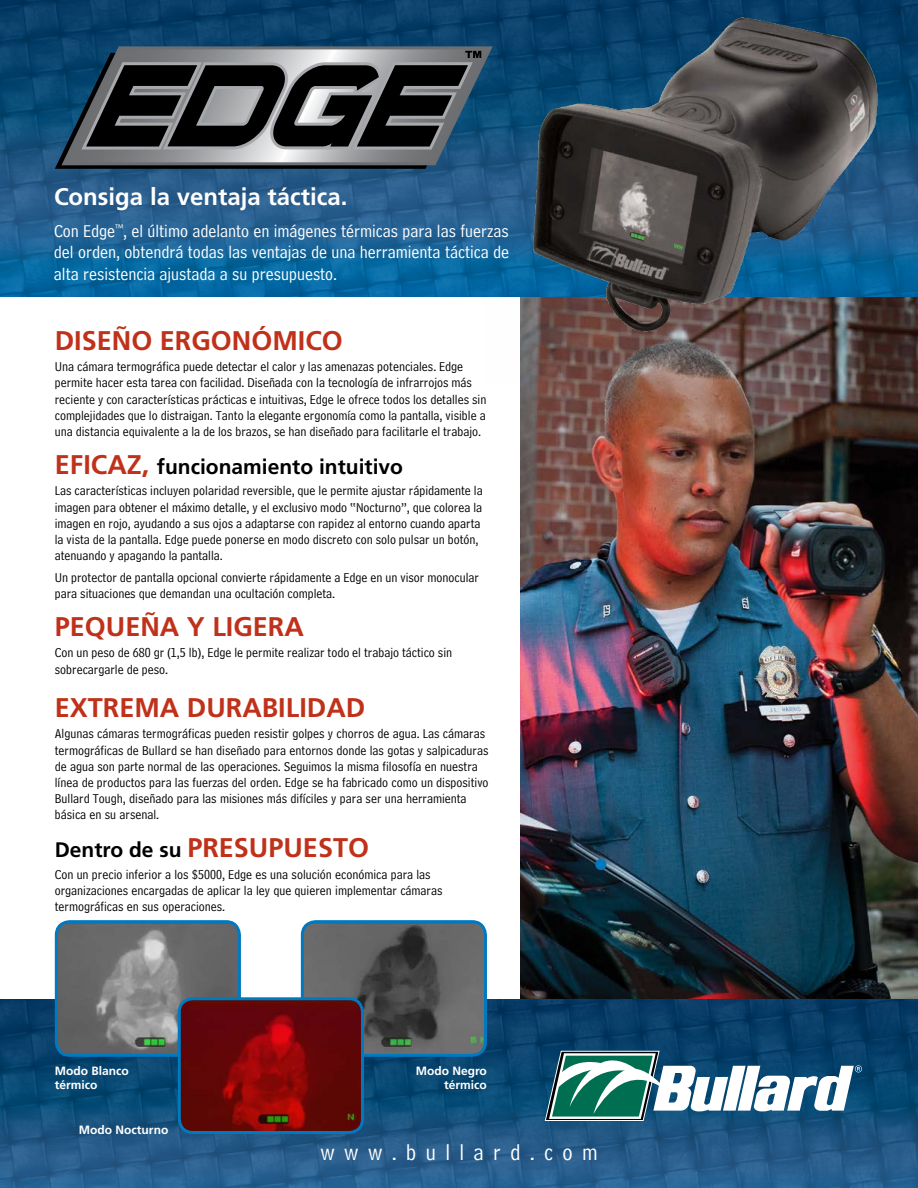
<style>
.page{position:relative;width:918px;height:1188px;background:#fff}
.page>*{position:absolute;margin:0;border:0;box-sizing:border-box;transform-origin:0 0}
.t1{font:700 27px "Frutiger";color:#c0311a}
.t2{font:700 24px "Frutiger";color:#fff}
.t3{font:23.25px "Bell Centennial Address";letter-spacing:.4em;color:#fff}
.t4{font:700 21px "Frutiger";color:#000}
.t5{font:18px/21.6px "Bell Centennial Address";color:#fff;text-align:justify}
.t6{font:13.5px/16.2px "Bell Centennial Address";color:#000}
.t7{font:700 12px/14.4px "Frutiger";color:#fff}
.s1{font-size:27px;color:#c0311a}
.s2{font-size:21px;color:#000}
</style>
<div class="page">
<img style="left:521px;top:297px;width:397px;height:702px">
<img style="left:0;top:999px;width:918px;height:189px">
<img style="left:0;top:0;width:918px;height:297px">
<svg style="left:545px;top:1051px;width:317px;height:70px"></svg>
<div style="left:301px;top:920px;width:186px;height:137px;border:3px solid #0079c1;border-radius:13px"></div>
<img style="left:483px;top:0;width:434px;height:383px">
<svg style="left:59px;top:45px;width:436px;height:123px;background:#496274"></svg>
<svg style="left:78px;top:51px;width:403px;height:104px;background:#494f53"></svg>
<div style="left:595px;top:859px;width:11px;height:11px;background:#0079c1;border-radius:50%"></div>
<img style="left:56px;top:922px;width:123px;height:133px">
<div style="left:55px;top:920px;width:186px;height:137px;border:3px solid #0079c1;border-radius:13px"></div>
<svg style="left:179px;top:922px;width:306px;height:210px;background:#5b6c77"></svg>
<img style="left:179px;top:999px;width:183px;height:133px">
<div style="left:178px;top:997px;width:186px;height:137px;border:3px solid #0079c1;border-radius:13px"></div>
<h2 class="t2" style="left:54px;top:183px;width:295px">Consiga la ventaja táctica.</h2>
<h3 class="t5" style="left:54px;top:220px;width:457px">Con Edge<sup>™</sup>, el último adelanto en imágenes térmicas para las fuerzas del orden, obtendrá todas las ventajas de una herramienta táctica de alta resistencia ajustada a su presupuesto.</h3>
<h1 class="t1" style="left:55px;top:324px;width:290px">DISEÑO ERGONÓMICO</h1>
<p class="t6" style="left:55px;top:359px;width:433px">Una cámara termográfica puede detectar el calor y las amenazas potenciales. Edge permite hacer esta tarea con facilidad. Diseñada con la tecnología de infrarrojos más reciente y con características prácticas e intuitivas, Edge le ofrece todos los detalles sin complejidades que lo distraigan. Tanto la elegante ergonomía como la pantalla, visible a una distancia equivalente a la de los brazos, se han diseñado para facilitarle el trabajo.</p>
<h3 class="t4" style="left:55px;top:454px;width:350px"><span class="s1">EFICAZ,</span> funcionamiento intuitivo</h3>
<p class="t6" style="left:55px;top:483px;width:429px">Las características incluyen polaridad reversible, que le permite ajustar rápidamente la imagen para obtener el máximo detalle, y el exclusivo modo “Nocturno”, que colorea la imagen en rojo, ayudando a sus ojos a adaptarse con rapidez al entorno cuando aparta la vista de la pantalla. Edge puede ponerse en modo discreto con solo pulsar un botón, atenuando y apagando la pantalla.</p>
<p class="t6" style="left:55px;top:569px;width:426px">Un protector de pantalla opcional convierte rápidamente a Edge en un visor monocular para situaciones que demandan una ocultación completa.</p>
<h1 class="t1" style="left:55px;top:611px;width:251px">PEQUEÑA y LIGERA</h1>
<p class="t6" style="left:55px;top:645px;width:399px">Con un peso de 680 gr (1,5 lb), Edge le permite realizar todo el trabajo táctico sin sobrecargarle de peso.</p>
<h1 class="t1" style="left:55px;top:692px;width:68px">Extrema</h1>
<h1 class="t1" style="left:187px;top:692px;width:20px">dura</h1>
<h1 class="t1" style="left:262px;top:692px;width:32px">bilidad</h1>
<p class="t6" style="left:55px;top:726px;width:435px">Algunas cámaras termográficas pueden resistir golpes y chorros de agua. Las cámaras termográficas de Bullard se han diseñado para entornos donde las gotas y salpicaduras de agua son parte normal de las operaciones. Seguimos la misma filosofía en nuestra línea de productos para las fuerzas del orden. Edge se ha fabricado como un dispositivo Bullard Tough, diseñado para las misiones más difíciles y para ser una herramienta básica en su arsenal.</p>
<h1 class="t1" style="left:55px;top:832px;width:316px"><span class="s2">Dentro de su</span> PRESUPUESTO</h1>
<p class="t6" style="left:55px;top:866px;width:389px">Con un precio inferior a los $5000, Edge es una solución económica para las organizaciones encargadas de aplicar la ley que quieren implementar cámaras termográficas en sus operaciones.</p>
<p class="t7" style="left:55px;top:1063px;width:75px">Modo Blanco térmico</p>
<p class="t7" style="left:79px;top:1123px;width:91px">Modo Nocturno</p>
<p class="t7" style="left:416px;top:1063px;width:73px;text-align:right">Modo Negro térmico</p>
<h3 class="t3" style="left:321px;top:1139px;width:278px">www.bullard.com</h3>
</div>
